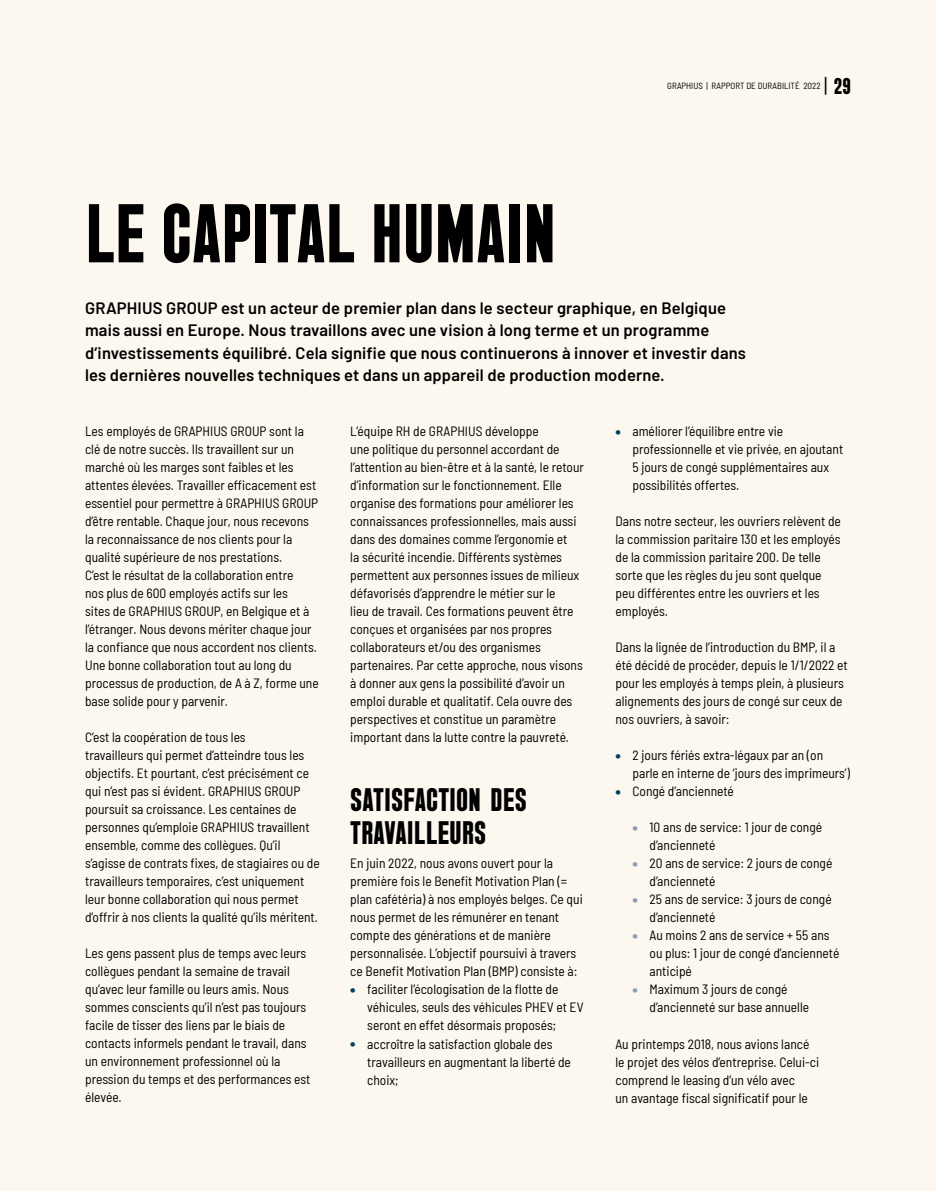
<style>
.page{position:relative;width:936px;height:1191px;background:#fff}
.page>*{position:absolute;margin:0;border:0;box-sizing:border-box;transform-origin:0 0}
.t1{font:76.5px "Tabloid Press JNL";color:#000}
.t2{font:30px/33px "Tabloid Press JNL";color:#000}
.t3{font:21px "Tabloid Press JNL";color:#000}
.t4{font:600 16.5px/22.5px "Barlow";letter-spacing:.01em;color:#000}
.t5{font:semi-condensed 13.5px/18px "Barlow";color:#000}
.t6{font:semi-condensed 9px "Barlow";color:#000}
.s1{font-family:"Barlow";font-stretch:semi-condensed}
.s2{font-weight:800;font-stretch:normal;font-size:16.8px;color:#004164}
.s3{font-weight:800;font-stretch:normal;font-size:16.8px;color:#8d9fb4}
</style>
<div class="page">
<div style="left:1px;top:0;width:934px;height:1191px;background:#fcf7ef"></div>
<h1 class="t1" style="left:85px;top:191px;width:472px">LE CAPITAL HUMAIN</h1>
<p class="t6" style="left:667px;top:79px;width:155px">GRAPHIUS | RAPPORT DE DURABILITÉ 2022</p>
<h3 class="t3" style="left:824px;top:74px;width:28px"><span class="s1">|</span> 29</h3>
<p class="t4" style="left:85px;top:295px;width:662px">GRAPHIUS GROUP est un acteur de premier plan dans le secteur graphique, en Belgique mais aussi en Europe. Nous travaillons avec une vision à long terme et un programme d’investissements équilibré. Cela signifie que nous continuerons à innover et investir dans les dernières nouvelles techniques et dans un appareil de production moderne.</p>
<p class="t5" style="left:85px;top:421px;width:235px">Les employés de GRAPHIUS GROUP sont la clé de notre succès. Ils travaillent sur un marché où les marges sont faibles et les attentes élevées. Travailler efficacement est essentiel pour permettre à GRAPHIUS GROUP d’être rentable. Chaque jour, nous recevons la reconnaissance de nos clients pour la qualité supérieure de nos prestations.<br>C’est le résultat de la collaboration entre<br>nos plus de 600 employés actifs sur les<br>sites de GRAPHIUS GROUP, en Belgique et à l’étranger. Nous devons mériter chaque jour la confiance que nous accordent nos clients.<br>Une bonne collaboration tout au long du processus de production, de A à Z, forme une base solide pour y parvenir.</p>
<p class="t5" style="left:85px;top:727px;width:236px">C’est la coopération de tous les<br>travailleurs qui permet d’atteindre tous les objectifs. Et pourtant, c’est précisément ce qui n’est pas si évident. GRAPHIUS GROUP poursuit sa croissance. Les centaines de personnes qu’emploie GRAPHIUS travaillent ensemble, comme des collègues. Qu’il s’agisse de contrats fixes, de stagiaires ou de travailleurs temporaires, c’est uniquement leur bonne collaboration qui nous permet d’offrir à nos clients la qualité qu’ils méritent.</p>
<p class="t5" style="left:85px;top:943px;width:227px">Les gens passent plus de temps avec leurs collègues pendant la semaine de travail qu’avec leur famille ou leurs amis. Nous sommes conscients qu’il n’est pas toujours facile de tisser des liens par le biais de contacts informels pendant le travail, dans un environnement professionnel où la pression du temps et des performances est élevée.</p>
<p class="t5" style="left:350px;top:421px;width:235px">L’équipe RH de GRAPHIUS développe<br>une politique du personnel accordant de l’attention au bien-être et à la santé, le retour d’information sur le fonctionnement. Elle organise des formations pour améliorer les connaissances professionnelles, mais aussi dans des domaines comme l’ergonomie et<br>la sécurité incendie. Différents systèmes permettent aux personnes issues de milieux défavorisés d’apprendre le métier sur le<br>lieu de travail. Ces formations peuvent être conçues et organisées par nos propres collaborateurs et/ou des organismes partenaires. Par cette approche, nous visons à donner aux gens la possibilité d’avoir un emploi durable et qualitatif. Cela ouvre des perspectives et constitue un paramètre important dans la lutte contre la pauvreté.</p>
<h2 class="t2" style="left:350px;top:782px;width:178px">SATISFACTION DES<br>TRAVAILLEURS</h2>
<p class="t5" style="left:350px;top:853px;width:234px">En juin 2022, nous avons ouvert pour la première fois le Benefit Motivation Plan (= plan cafétéria) à nos employés belges. Ce qui nous permet de les rémunérer en tenant compte des générations et de manière personnalisée. L’objectif poursuivi à travers ce Benefit Motivation Plan (BMP) consiste à:</p>
<p class="t5" style="left:367px;top:979px;width:218px;text-indent:-17px"><span class="s2">•</span> faciliter l’écologisation de la flotte de véhicules, seuls des véhicules PHEV et EV seront en effet désormais proposés;</p>
<p class="t5" style="left:367px;top:1033px;width:205px;text-indent:-17px"><span class="s2">•</span> accroître la satisfaction globale des travailleurs en augmentant la liberté de choix;</p>
<p class="t5" style="left:632px;top:421px;width:212px;text-indent:-17px"><span class="s2">•</span> améliorer l’équilibre entre vie professionnelle et vie privée, en ajoutant 5 jours de congé supplémentaires aux possibilités offertes.</p>
<p class="t5" style="left:615px;top:511px;width:227px">Dans notre secteur, les ouvriers relèvent de la commission paritaire 130 et les employés de la commission paritaire 200. De telle sorte que les règles du jeu sont quelque peu différentes entre les ouvriers et les employés.</p>
<p class="t5" style="left:615px;top:637px;width:234px">Dans la lignée de l’introduction du BMP, il a été décidé de procéder, depuis le 1/1/2022 et pour les employés à temps plein, à plusieurs alignements des jours de congé sur ceux de nos ouvriers, à savoir:</p>
<p class="t5" style="left:632px;top:745px;width:219px;text-indent:-17px"><span class="s2">•</span> 2 jours fériés extra-légaux par an (on parle en interne de ‘jours des imprimeurs’)</p>
<p class="t5" style="left:615px;top:781px;width:120px"><span class="s2">•</span> Congé d’ancienneté</p>
<p class="t5" style="left:649px;top:817px;width:174px;text-indent:-17px"><span class="s3">•</span> 10 ans de service: 1 jour de congé d’ancienneté</p>
<p class="t5" style="left:649px;top:853px;width:184px;text-indent:-17px"><span class="s3">•</span> 20 ans de service: 2 jours de congé d’ancienneté</p>
<p class="t5" style="left:649px;top:889px;width:184px;text-indent:-17px"><span class="s3">•</span> 25 ans de service: 3 jours de congé d’ancienneté</p>
<p class="t5" style="left:649px;top:925px;width:191px;text-indent:-17px"><span class="s3">•</span> Au moins 2 ans de service + 55 ans ou plus: 1 jour de congé d’ancienneté anticipé</p>
<p class="t5" style="left:649px;top:979px;width:161px;text-indent:-17px"><span class="s3">•</span> Maximum 3 jours de congé d’ancienneté sur base annuelle</p>
<p class="t5" style="left:615px;top:1033px;width:205px">Au printemps 2018, nous avions lancé le projet des vélos d’entreprise. Celui-ci comprend le leasing d’un vélo avec<br>un avantage fiscal significatif pour le</p>
</div>
